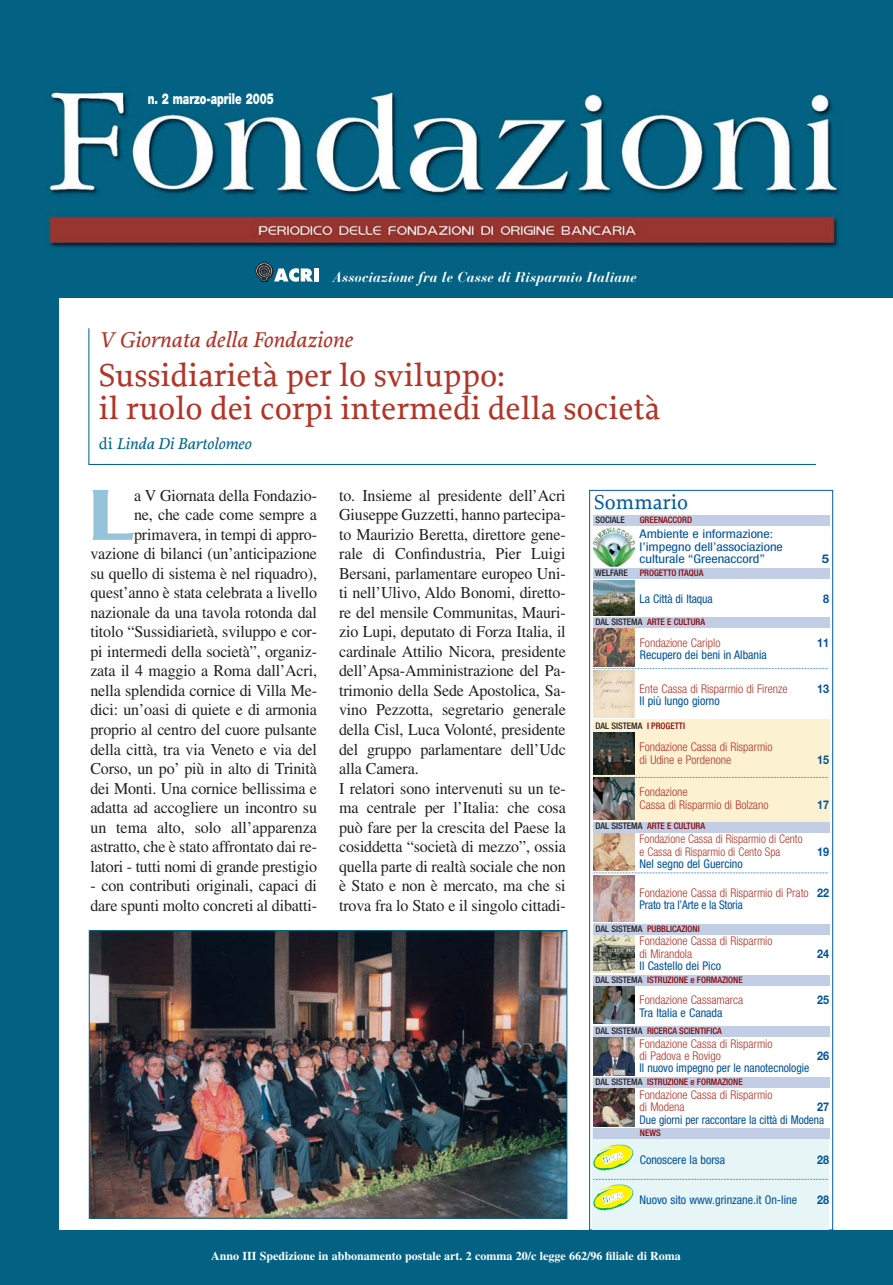
<style>
.page{position:relative;width:893px;height:1285px;background:#fff}
.page>*{position:absolute;margin:0;border:0;box-sizing:border-box;transform-origin:0 0}
.t1{font:500 78px "Serpentine";color:#94c3da}
.t2{font:500 33px/33px "Proforma";color:#b23427}
.t3{font:italic 500 22.5px "Proforma";color:#b23427}
.t4{font:500 21px "Proforma";color:#005da3}
.t5{font:16.5px/19.5px "Times";letter-spacing:-.01em;color:#231f20}
.t6{font:italic 500 16.5px "Proforma";color:#00678f}
.t7{font:900 15px "Helvetica Neue";color:#fff;scale:.7 1}
.t8{font:italic 700 14.25px "Bauer Bodoni";color:#fff}
.t9{font:300 condensed 12px/12.5px "Helvetica Neue";color:#b23427}
.t10{font:condensed 12px "Helvetica Neue";letter-spacing:-.005em;color:#00529b}
.t11{font:700 12px "Times";color:#fff}
.t12{font:condensed 12px/12.5px "Helvetica Neue";letter-spacing:-.005em;color:#00529b;scale:1.19 1}
.t13{font:300 condensed 12px/12.5px "Helvetica Neue";color:#b23427;scale:.95 1}
.t14{font:condensed 12px "Helvetica Neue";letter-spacing:-.005em;color:#00529b;scale:.95 1}
.t15{font:700 12px "Helvetica Neue";color:#00529b;scale:.9 1}
.t16{font:700 12px "Helvetica Neue";color:#00529b;scale:1.09 1}
.t17{font:500 condensed 9px "Helvetica Neue";color:#8b0605}
.t18{font:500 condensed 9px "Helvetica Neue";color:#231f20}
.s1{font-style:normal}
.s2{color:#231f20}
.s3{color:#8b0605}
.s4{font-weight:700;font-stretch:normal;color:#00529b}
.s5{font-weight:400;color:#00529b}
</style>
<div class="page">
<img style="left:0;top:1px;width:893px;height:1283px">
<div style="left:59px;top:298px;width:834px;height:931px;background:#fff"></div>
<svg style="left:88px;top:328px;width:728px;height:137px"></svg>
<svg style="left:256px;top:261px;width:57px;height:21px"></svg>
<hr style="left:314px;top:268px;width:4px;height:13px;background:#fff">
<img style="left:91px;top:931px;width:474px;height:285px">
<div style="left:89px;top:929px;width:478px;height:289px;border:1px solid #00678f"></div>
<div style="left:589px;top:490px;width:244px;height:739px;border:1px solid #005da3"></div>
<img style="left:593px;top:580px;width:42px;height:35px">
<div style="left:593px;top:568px;width:236px;height:11px;background:#c2cde6"></div>
<div style="left:593px;top:617px;width:236px;height:10px;background:#c2cde6"></div>
<img style="left:593px;top:934px;width:42px;height:38px">
<div style="left:593px;top:923px;width:236px;height:11px;background:#c2cde6"></div>
<img style="left:593px;top:985px;width:42px;height:38px">
<div style="left:593px;top:974px;width:236px;height:11px;background:#c2cde6"></div>
<img style="left:593px;top:1036px;width:42px;height:38px">
<div style="left:593px;top:1025px;width:236px;height:11px;background:#c2cde6"></div>
<img style="left:593px;top:1087px;width:42px;height:38px">
<div style="left:593px;top:1076px;width:236px;height:11px;background:#c2cde6"></div>
<div style="left:593px;top:719px;width:236px;height:102px;background:#fcf1d1"></div>
<div style="left:593px;top:515px;width:236px;height:10px;background:#c2cde6"></div>
<img style="left:593px;top:777px;width:42px;height:42px">
<img style="left:593px;top:875px;width:42px;height:46px">
<svg style="left:593px;top:668px;width:236px;height:1px"></svg>
<svg style="left:596px;top:776px;width:231px;height:1px"></svg>
<svg style="left:593px;top:872px;width:236px;height:1px"></svg>
<img style="left:593px;top:732px;width:42px;height:42px">
<img style="left:593px;top:832px;width:42px;height:38px">
<img style="left:593px;top:527px;width:42px;height:39px">
<img style="left:593px;top:628px;width:42px;height:38px">
<img style="left:593px;top:670px;width:42px;height:47px">
<div style="left:593px;top:821px;width:236px;height:11px;background:#c2cde6"></div>
<div style="left:593px;top:1127px;width:236px;height:101px;background:#e6f5f6"></div>
<svg style="left:593px;top:1144px;width:40px;height:26px"></svg>
<div style="left:593px;top:1127px;width:236px;height:11px;background:#c2cde6"></div>
<svg style="left:593px;top:1178px;width:236px;height:32px"></svg>
<p class="t7" style="left:148px;top:94px;width:181px">n. 2 marzo-aprile 2005</p>
<p class="t8" style="left:333px;top:272px;width:305px">Associazione fra le Casse di Risparmio Italiane</p>
<h3 class="t3" style="left:99px;top:330px;width:255px">V Giornata della Fondazione</h3>
<h2 class="t2" style="left:99px;top:361px;width:563px">Sussidiarietà per lo sviluppo:<br>il ruolo dei corpi intermedi della società</h2>
<p class="t6" style="left:99px;top:437px;width:154px"><span class="s1">di</span> Linda Di Bartolomeo</p>
<p class="t5" style="left:90px;top:487px;width:228px;text-align:right">a V Giornata della Fondazio-<br>ne, che cade come sempre a primavera, in tempi di appro&shy;vazione di bilanci (un’anticipazione su quello di sistema è nel riquadro), quest’anno è stata celebrata a livello nazionale da una tavola rotonda dal titolo “Sussidiarietà, sviluppo e cor&shy;pi intermedi della società”, organiz&shy;zata il 4 maggio a Roma dall’Acri, nella splendida cornice di Villa Me&shy;dici: un’oasi di quiete e di armonia proprio al centro del cuore pulsante della città, tra via Veneto e via del Corso, un po’ più in alto di Trinità dei Monti. Una cornice bellissima e adatta ad accogliere un incontro su un tema alto, solo all’apparenza astratto, che è stato affrontato dai re&shy;latori - tutti nomi di grande prestigio</p>
<p class="t5" style="left:90px;top:877px;width:228px">- con contributi originali, capaci di dare spunti molto concreti al dibatti-</p>
<h1 class="t1" style="left:90px;top:490px;width:46px">L</h1>
<p class="t5" style="left:339px;top:487px;width:228px">to. Insieme al presidente dell’Acri Giuseppe Guzzetti, hanno partecipa&shy;to Maurizio Beretta, direttore gene&shy;rale di Confindustria, Pier Luigi Bersani, parlamentare europeo Uni&shy;ti nell’Ulivo, Aldo Bonomi, diretto&shy;re del mensile Communitas, Mauri&shy;zio Lupi, deputato di Forza Italia, il cardinale Attilio Nicora, presidente dell’Apsa-Amministrazione del Pa&shy;trimonio della Sede Apostolica, Sa&shy;vino Pezzotta, segretario generale della Cisl, Luca Volonté, presidente del gruppo parlamentare dell’Udc alla Camera.<br>I relatori sono intervenuti su un te&shy;ma centrale per l’Italia: che cosa può fare per la crescita del Paese la cosiddetta “società di mezzo”, ossia quella parte di realtà sociale che non è Stato e non è mercato, ma che si trova fra lo Stato e il singolo cittadi-</p>
<p class="t4" style="left:594px;top:494px;width:95px">Sommario</p>
<p class="t18" style="left:595px;top:516px;width:31px">SOCIALE</p>
<p class="t17" style="left:640px;top:516px;width:54px">GREENACCORD</p>
<p class="t12" style="left:640px;top:528px;width:122px">Ambiente e informazione: l’impegno dell’associazione culturale “Greenaccord”</p>
<p class="t16" style="left:822px;top:554px;width:8px">5</p>
<p class="t18" style="left:595px;top:569px;width:34px">WELFARE</p>
<p class="t17" style="left:640px;top:569px;width:65px">PROGETTO ITAQUA</p>
<p class="t10" style="left:640px;top:594px;width:75px">La Città di Itaqua</p>
<p class="t15" style="left:823px;top:594px;width:8px">8</p>
<p class="t17" style="left:595px;top:618px;width:111px"><span class="s2">DAL SISTEMA</span> ARTE E CULTURA</p>
<p class="t9" style="left:640px;top:637px;width:82px">Fondazione Cariplo</p>
<p class="t15" style="left:817px;top:638px;width:15px">11</p>
<p class="t10" style="left:640px;top:650px;width:129px">Recupero dei beni in Albania</p>
<p class="t9" style="left:640px;top:683px;width:149px">Ente Cassa di Risparmio di Firenze</p>
<p class="t15" style="left:817px;top:684px;width:15px">13</p>
<p class="t10" style="left:640px;top:696px;width:82px">Il più lungo giorno</p>
<p class="t18" style="left:595px;top:722px;width:91px">DAL SISTEMA <span class="s3">I PROGETTI</span></p>
<p class="t9" style="left:640px;top:741px;width:134px">Fondazione Cassa di Risparmio di Udine e Pordenone</p>
<p class="t9" style="left:640px;top:786px;width:130px">Fondazione<br>Cassa di Risparmio di Bolzano</p>
<p class="t17" style="left:595px;top:822px;width:111px"><span class="s2">DAL SISTEMA</span> ARTE E CULTURA</p>
<p class="t13" style="left:640px;top:833px;width:173px">Fondazione Cassa di Risparmio di Cento e Cassa di Risparmio di Cento Spa</p>
<p class="t10" style="left:640px;top:859px;width:105px">Nel segno del Guercino</p>
<p class="t15" style="left:817px;top:755px;width:15px">15</p>
<p class="t15" style="left:817px;top:800px;width:15px">17</p>
<p class="t15" style="left:817px;top:847px;width:15px">19</p>
<p class="t9" style="left:640px;top:887px;width:191px">Fondazione Cassa di Risparmio di Prato <span class="s4">22<br></span><span class="s5">Prato tra l’Arte e la Storia</span></p>
<p class="t17" style="left:595px;top:924px;width:106px"><span class="s2">DAL SISTEMA</span> PUBBLICAZIONI</p>
<p class="t9" style="left:640px;top:935px;width:134px">Fondazione Cassa di Risparmio di Mirandola</p>
<p class="t10" style="left:640px;top:961px;width:83px">Il Castello dei Pico</p>
<p class="t15" style="left:817px;top:949px;width:15px">24</p>
<p class="t17" style="left:595px;top:975px;width:149px"><span class="s2">DAL SISTEMA</span> ISTRUZIONE e FORMAZIONE</p>
<p class="t9" style="left:640px;top:994px;width:105px">Fondazione Cassamarca</p>
<p class="t15" style="left:817px;top:995px;width:15px">25</p>
<p class="t10" style="left:640px;top:1007px;width:84px">Tra Italia e Canada</p>
<p class="t17" style="left:595px;top:1027px;width:128px"><span class="s2">DAL SISTEMA</span> RICERCA SCIENTIFICA</p>
<p class="t9" style="left:640px;top:1037px;width:134px">Fondazione Cassa di Risparmio di Padova e Rovigo</p>
<p class="t15" style="left:817px;top:1051px;width:15px">26</p>
<p class="t10" style="left:640px;top:1063px;width:171px">Il nuovo impegno per le nanotecnologie</p>
<p class="t17" style="left:595px;top:1078px;width:149px"><span class="s2">DAL SISTEMA</span> ISTRUZIONE e FORMAZIONE</p>
<p class="t9" style="left:640px;top:1088px;width:134px">Fondazione Cassa di Risparmio di Modena</p>
<p class="t15" style="left:817px;top:1102px;width:15px">27</p>
<p class="t14" style="left:640px;top:1114px;width:196px">Due giorni per raccontare la città di Modena</p>
<p class="t17" style="left:640px;top:1129px;width:22px">NEWS</p>
<p class="t10" style="left:640px;top:1154px;width:87px">Conoscere la borsa</p>
<p class="t15" style="left:817px;top:1154px;width:15px">28</p>
<p class="t10" style="left:640px;top:1195px;width:159px">Nuovo sito www.grinzane.it On-line</p>
<p class="t15" style="left:817px;top:1195px;width:15px">28</p>
<p class="t11" style="left:211px;top:1251px;width:471px">Anno III Spedizione in abbonamento postale art. 2 comma 20/c legge 662/96 filiale di Roma</p>
</div>
